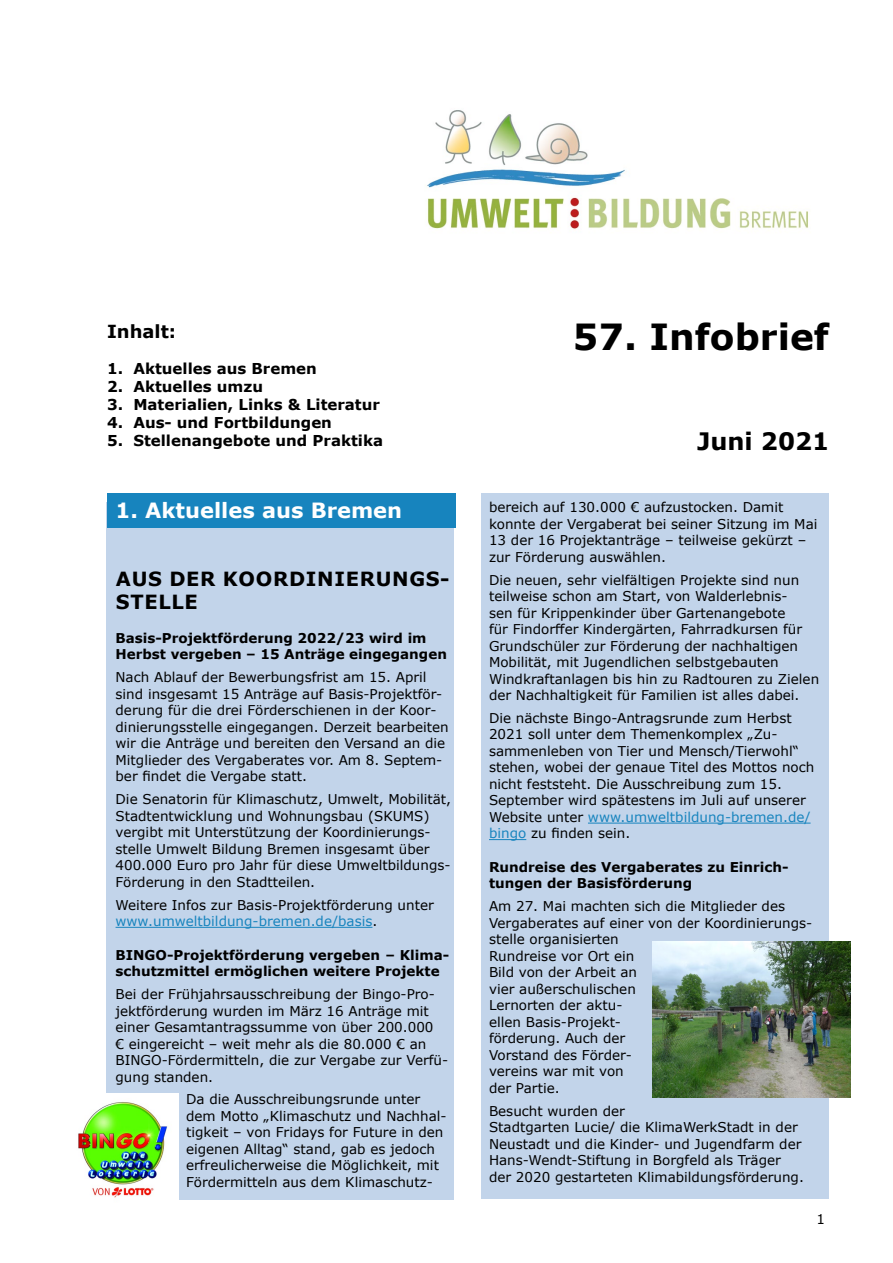
<style>
.page{position:relative;width:893px;height:1263px;background:#fff}
.page>*{position:absolute;margin:0;border:0;box-sizing:border-box;transform-origin:0 0}
.t1{font:700 36px "Verdana";color:#000}
.t2{font:700 24px "Verdana";color:#000}
.t3{font:700 21px "Verdana";color:#fff}
.t4{font:700 19.5px/23.4px "Verdana";letter-spacing:.035em;color:#000}
.t5{font:700 18px "Verdana";color:#000}
.t6{font:700 15px "Verdana";color:#000}
.t7{font:13.5px/16.5px "Verdana";color:#000}
.t8{font:700 13.5px/16.5px "Verdana";color:#000}
.s1{color:#1784be}
</style>
<div class="page">
<div style="left:106px;top:502px;width:348px;height:697px;background:#c2d4ea"></div>
<div style="left:481px;top:493px;width:348px;height:706px;background:#c2d4ea"></div>
<img style="left:427px;top:110px;width:382px;height:120px">
<div style="left:107px;top:493px;width:349px;height:34px;background:#1784be"></div>
<hr style="left:116px;top:927px;width:256px;height:1px;background:#1784be">
<hr style="left:588px;top:823px;width:223px;height:1px;background:#1784be">
<hr style="left:489px;top:839px;width:37px;height:1px;background:#1784be">
<img style="left:78px;top:1094px;width:101px;height:105px">
<img style="left:652px;top:942px;width:198px;height:155px">
<h1 class="t1" style="left:573px;top:311px;width:258px">57. Infobrief</h1>
<h3 class="t5" style="left:107px;top:319px;width:71px">Inhalt:</h3>
<p class="t6" style="left:107px;top:358px;width:211px">1. Aktuelles aus Bremen</p>
<p class="t6" style="left:107px;top:376px;width:157px">2. Aktuelles umzu</p>
<p class="t6" style="left:107px;top:394px;width:274px">3. Materialien, Links &amp; Literatur</p>
<p class="t6" style="left:107px;top:412px;width:226px">4. Aus- und Fortbildungen</p>
<p class="t6" style="left:107px;top:430px;width:278px">5. Stellenangebote und Praktika</p>
<h2 class="t2" style="left:697px;top:424px;width:134px">Juni 2021</h2>
<h3 class="t3" style="left:116px;top:495px;width:288px">1. Aktuelles aus Bremen</h3>
<h3 class="t4" style="left:116px;top:567px;width:335px">AUS DEr KOORDINierungs&shy;stelle</h3>
<p class="t8" style="left:116px;top:629px;width:333px">Basis-Projektförderung 2022/23 wird im<br>Herbst vergeben – 15 Anträge eingegangen</p>
<p class="t7" style="left:116px;top:669px;width:335px">Nach Ablauf der Bewerbungsfrist am 15. April sind insgesamt 15 Anträge auf Basis-Projektför&shy;derung für die drei Förderschienen in der Koor&shy;dinierungsstelle eingegangen. Derzeit bearbeiten wir die Anträge und bereiten den Versand an die Mitglieder des Vergaberates vor. Am 8. Septem&shy;ber findet die Vergabe statt.</p>
<p class="t7" style="left:116px;top:791px;width:337px">Die Senatorin für Klimaschutz, Umwelt, Mobilität, Stadtentwicklung und Wohnungsbau (SKUMS) vergibt mit Unterstützung der Koordinierungs&shy;stelle Umwelt Bildung Bremen insgesamt über 400.000 Euro pro Jahr für diese Umweltbildungs-Förderung in den Stadtteilen.</p>
<p class="t7" style="left:116px;top:896px;width:320px">Weitere Infos zur Basis-Projektförderung unter <span class="s1">www.umweltbildung-bremen.de/basis</span>.</p>
<p class="t8" style="left:116px;top:946px;width:335px">BINGO-Projektförderung vergeben – Klima&shy;schutzmittel ermöglichen weitere Projekte</p>
<p class="t7" style="left:116px;top:986px;width:334px">Bei der Frühjahrsausschreibung der Bingo-Pro&shy;jektförderung wurden im März 16 Anträge mit einer Gesamtantragssumme von über 200.000<br>€ eingereicht – weit mehr als die 80.000 € an BINGO-Fördermitteln, die zur Vergabe zur Verfü&shy;gung standen.</p>
<p class="t7" style="left:186px;top:1091px;width:262px">Da die Ausschreibungsrunde unter dem Motto „Klimaschutz und Nachhal&shy;tigkeit – von Fridays for Future in den eigenen Alltag“ stand, gab es jedoch erfreulicherweise die Möglichkeit, mit Fördermitteln aus dem Klimaschutz-</p>
<p class="t7" style="left:489px;top:499px;width:330px">bereich auf 130.000 € aufzustocken. Damit konnte der Vergaberat bei seiner Sitzung im Mai 13 der 16 Projektanträge – teilweise gekürzt – zur Förderung auswählen.</p>
<p class="t7" style="left:489px;top:571px;width:332px">Die neuen, sehr vielfältigen Projekte sind nun teilweise schon am Start, von Walderlebnis-<br>sen für Krippenkinder über Gartenangebote<br>für Findorffer Kindergärten, Fahrradkursen für Grundschüler zur Förderung der nachhaltigen Mobilität, mit Jugendlichen selbstgebauten Windkraftanlagen bis hin zu Radtouren zu Zielen der Nachhaltigkeit für Familien ist alles dabei.</p>
<p class="t7" style="left:489px;top:709px;width:327px">Die nächste Bingo-Antragsrunde zum Herbst 2021 soll unter dem Themenkomplex „Zu&shy;sammenleben von Tier und Mensch/Tierwohl“ stehen, wobei der genaue Titel des Mottos noch nicht feststeht. Die Ausschreibung zum 15.<br>September wird spätestens im Juli auf unserer Website unter <span class="s1">www.umweltbildung-bremen.de/ bingo</span> zu finden sein.</p>
<p class="t8" style="left:489px;top:858px;width:301px">Rundreise des Vergaberates zu Einrich&shy;tungen der Basisförderung</p>
<p class="t7" style="left:489px;top:898px;width:325px">Am 27. Mai machten sich die Mitglieder des<br>Vergaberates auf einer von der Koordinierungs&shy;stelle organisierten<br>Rundreise vor Ort ein<br>Bild von der Arbeit an<br>vier außerschulischen<br>Lernorten der aktu-<br>ellen Basis-Projekt-<br>förderung. Auch der<br>Vorstand des Förder-<br>vereins war mit von<br>der Partie.</p>
<p class="t7" style="left:489px;top:1102px;width:316px">Besucht wurden der<br>Stadtgarten Lucie/ die KlimaWerkStadt in der Neustadt und die Kinder- und Jugendfarm der Hans-Wendt-Stiftung in Borgfeld als Träger der 2020 gestarteten Klimabildungsförderung.</p>
<p class="t7" style="left:816px;top:1211px;width:10px">1</p>
</div>
